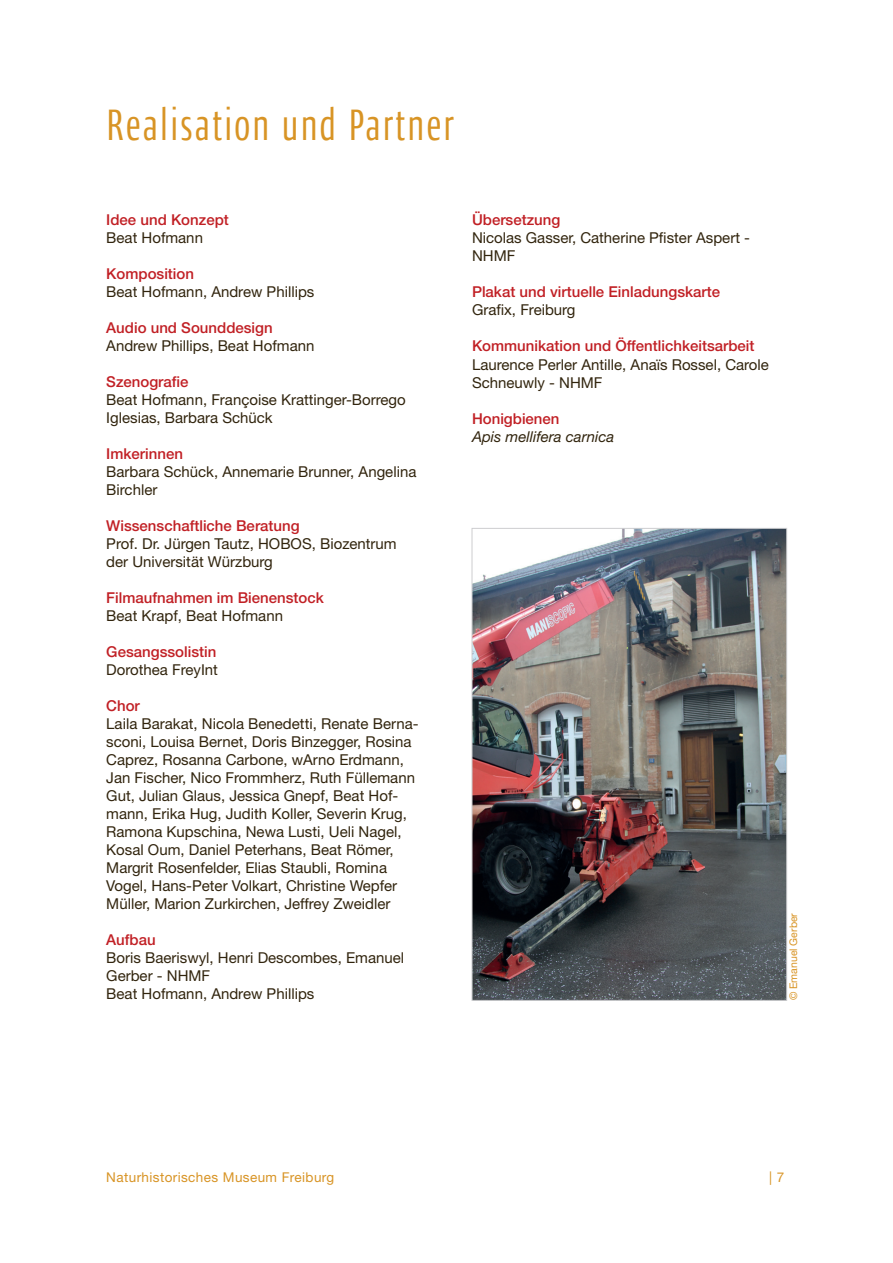
<style>
.page{position:relative;width:893px;height:1263px;background:#fff}
.page>*{position:absolute;margin:0;border:0;box-sizing:border-box;transform-origin:0 0}
.t1{font:45px "Ardoise Std Compact";letter-spacing:.05em;color:#d89425}
.t2{font:15px/18px "Helvetica Neue";color:#31240d}
.t3{font:500 15px "Helvetica Neue";color:#c12025}
.t4{font:italic 15px "Helvetica Neue";color:#31240d}
.t5{font:13.5px "Helvetica Neue";letter-spacing:.03em;color:#d89425}
.t6{font:10.5px "Helvetica Neue";color:#d89425}
</style>
<div class="page">
<img style="left:474px;top:530px;width:311px;height:468px">
<div style="left:472px;top:528px;width:315px;height:472px;border:1px solid #cdced0"></div>
<h1 class="t1" style="left:106px;top:99px;width:349px">Realisation und Partner</h1>
<p class="t3" style="left:106px;top:211px;width:124px">Idee und Konzept</p>
<p class="t2" style="left:106px;top:229px;width:98px">Beat Hofmann</p>
<p class="t3" style="left:106px;top:265px;width:89px">Komposition</p>
<p class="t2" style="left:106px;top:283px;width:210px">Beat Hofmann, Andrew Phillips</p>
<p class="t3" style="left:106px;top:319px;width:168px">Audio und Sounddesign</p>
<p class="t2" style="left:106px;top:337px;width:210px">Andrew Phillips, Beat Hofmann</p>
<p class="t3" style="left:106px;top:373px;width:84px">Szenografie</p>
<p class="t2" style="left:106px;top:391px;width:301px">Beat Hofmann, Françoise Krattinger-Borrego<br>Iglesias, Barbara Schück</p>
<p class="t3" style="left:106px;top:445px;width:78px">Imkerinnen</p>
<p class="t2" style="left:106px;top:463px;width:312px">Barbara Schück, Annemarie Brunner, Angelina<br>Birchler</p>
<p class="t3" style="left:106px;top:517px;width:195px">Wissenschaftliche Beratung</p>
<p class="t2" style="left:106px;top:535px;width:292px">Prof. Dr. Jürgen Tautz, HOBOS, Biozentrum der Universität Würzburg</p>
<p class="t3" style="left:106px;top:589px;width:219px">Filmaufnahmen im Bienenstock</p>
<p class="t2" style="left:106px;top:607px;width:178px">Beat Krapf, Beat Hofmann</p>
<p class="t3" style="left:106px;top:643px;width:112px">Gesangssolistin</p>
<p class="t2" style="left:106px;top:661px;width:113px">Dorothea FreyInt</p>
<p class="t3" style="left:106px;top:697px;width:35px">Chor</p>
<p class="t2" style="left:106px;top:715px;width:314px">Laila Barakat, Nicola Benedetti, Renate Berna&shy;sconi, Louisa Bernet, Doris Binzegger, Rosina Caprez, Rosanna Carbone, wArno Erdmann, Jan Fischer, Nico Frommherz, Ruth Füllemann Gut, Julian Glaus, Jessica Gnepf, Beat Hof&shy;mann, Erika Hug, Judith Koller, Severin Krug, Ramona Kupschina, Newa Lusti, Ueli Nagel, Kosal Oum, Daniel Peterhans, Beat Römer, Margrit Rosenfelder, Elias Staubli, Romina Vogel, Hans-Peter Volkart, Christine Wepfer Müller, Marion Zurkirchen, Jeffrey Zweidler</p>
<p class="t3" style="left:106px;top:931px;width:51px">Aufbau</p>
<p class="t2" style="left:106px;top:949px;width:299px">Boris Baeriswyl, Henri Descombes, Emanuel<br>Gerber - NHMF<br>Beat Hofmann, Andrew Phillips</p>
<p class="t3" style="left:472px;top:211px;width:90px">Übersetzung</p>
<p class="t2" style="left:472px;top:229px;width:280px">Nicolas Gasser, Catherine Pfister Aspert -<br>NHMF</p>
<p class="t3" style="left:472px;top:283px;width:250px">Plakat und virtuelle Einladungskarte</p>
<p class="t2" style="left:472px;top:301px;width:105px">Grafix, Freiburg</p>
<p class="t3" style="left:472px;top:337px;width:284px">Kommunikation und Öffentlichkeitsarbeit</p>
<p class="t2" style="left:472px;top:355px;width:298px">Laurence Perler Antille, Anaïs Rossel, Carole<br>Schneuwly - NHMF</p>
<p class="t3" style="left:472px;top:409px;width:89px">Honigbienen</p>
<p class="t4" style="left:472px;top:427px;width:144px">Apis mellifera carnica</p>
<p class="t6" style="left:787px;top:1000px;width:89px;rotate:-90deg">© Emanuel Gerber</p>
<p class="t5" style="left:106px;top:1169px;width:229px">Naturhistorisches Museum Freiburg</p>
<p class="t5" style="left:769px;top:1169px;width:17px">| 7</p>
</div>
